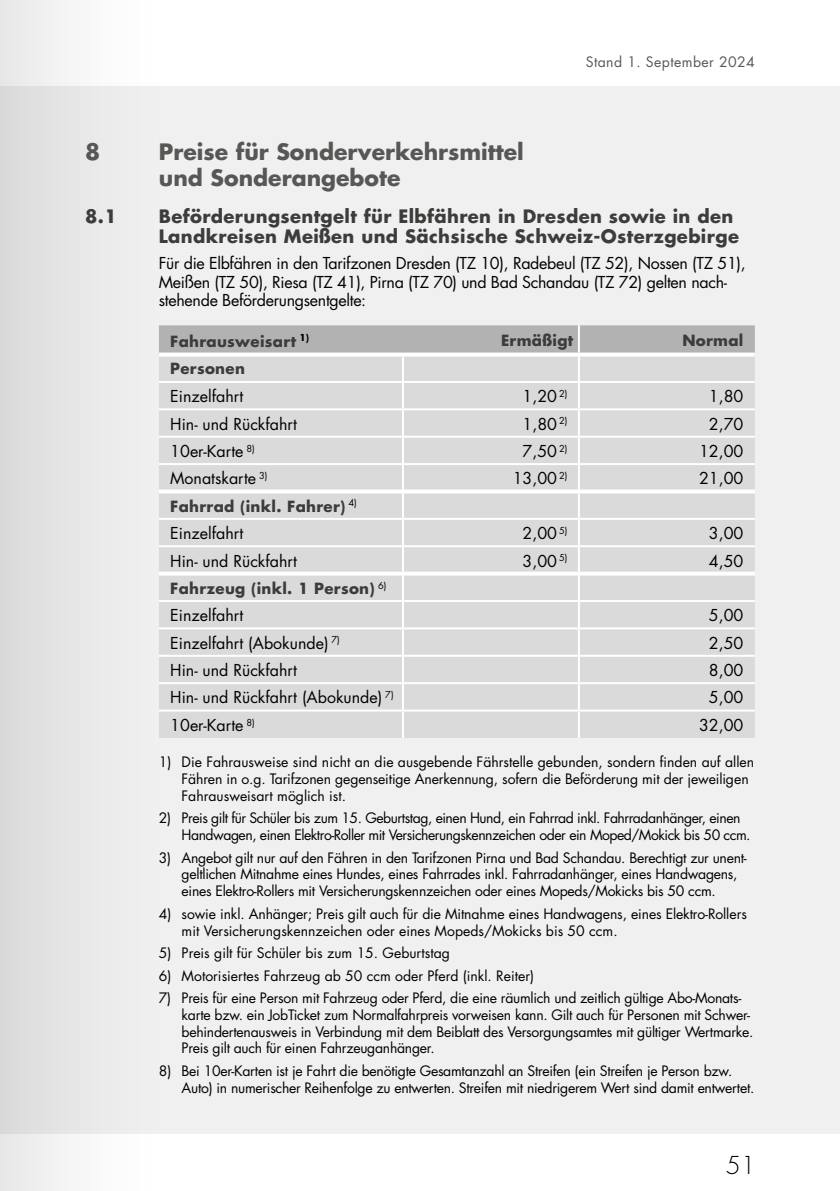
<style>
.page{position:relative;width:840px;height:1191px;background:#fff}
.page>*{position:absolute;margin:0;border:0;box-sizing:border-box;transform-origin:0 0}
.t1{font:300 24px "Futura Std";color:#000}
.t2{font:700 22px/26px "Futura Std";color:#575756}
.t3{font:700 18px/20px "Futura Std";letter-spacing:.02em;color:#3c3c3b}
.t4{font:16px "Futura Std";color:#000}
.t5{font:16px/18px "Futura Std";letter-spacing:-.02em;color:#000}
.t6{font:700 15px "Futura Std";letter-spacing:.02em;color:#3c3c3b}
.t7{font:14px/16.8px "Futura Std";letter-spacing:-.02em;color:#000}
.t8{font:14px/16.8px "Futura Std";color:#000}
.t9{font:14px "Futura Std";letter-spacing:.03em;color:#575756}
</style>
<div class="page">
<div style="left:0;top:85px;width:839px;height:1049px;background:#f0f0f0"></div>
<svg style="left:1px;top:0;width:261px;height:1191px"></svg>
<hr style="left:0;top:0;width:1px;height:1191px;background:#000">
<div style="left:159px;top:325px;width:595px;height:27px;background:#b3b2b2"></div>
<div style="left:159px;top:356px;width:595px;height:382px;background:#dadada"></div>
<svg style="left:403px;top:352px;width:175px;height:4px"></svg>
<hr style="left:577px;top:325px;width:2px;height:27px;background:#fff">
<svg style="left:159px;top:352px;width:244px;height:4px"></svg>
<svg style="left:578px;top:352px;width:176px;height:4px"></svg>
<svg style="left:159px;top:489px;width:244px;height:4px"></svg>
<svg style="left:403px;top:489px;width:175px;height:4px"></svg>
<svg style="left:578px;top:489px;width:176px;height:4px"></svg>
<svg style="left:159px;top:571px;width:244px;height:4px"></svg>
<svg style="left:403px;top:571px;width:175px;height:4px"></svg>
<svg style="left:578px;top:571px;width:176px;height:4px"></svg>
<hr style="left:402px;top:356px;width:2px;height:25px;background:#fff">
<hr style="left:577px;top:356px;width:2px;height:25px;background:#fff">
<hr style="left:159px;top:381px;width:244px;height:2px;background:#fff">
<hr style="left:403px;top:381px;width:175px;height:2px;background:#fff">
<hr style="left:402px;top:383px;width:2px;height:25px;background:#fff">
<hr style="left:578px;top:381px;width:176px;height:2px;background:#fff">
<hr style="left:577px;top:383px;width:2px;height:25px;background:#fff">
<hr style="left:159px;top:408px;width:244px;height:2px;background:#fff">
<hr style="left:403px;top:408px;width:175px;height:2px;background:#fff">
<hr style="left:402px;top:410px;width:2px;height:26px;background:#fff">
<hr style="left:578px;top:408px;width:176px;height:2px;background:#fff">
<hr style="left:577px;top:410px;width:2px;height:26px;background:#fff">
<hr style="left:159px;top:436px;width:244px;height:2px;background:#fff">
<hr style="left:403px;top:436px;width:175px;height:2px;background:#fff">
<hr style="left:402px;top:438px;width:2px;height:25px;background:#fff">
<hr style="left:578px;top:436px;width:176px;height:2px;background:#fff">
<hr style="left:577px;top:438px;width:2px;height:25px;background:#fff">
<hr style="left:159px;top:463px;width:244px;height:2px;background:#fff">
<hr style="left:403px;top:463px;width:175px;height:2px;background:#fff">
<hr style="left:402px;top:465px;width:2px;height:24px;background:#fff">
<hr style="left:578px;top:463px;width:176px;height:2px;background:#fff">
<hr style="left:577px;top:465px;width:2px;height:24px;background:#fff">
<hr style="left:402px;top:493px;width:2px;height:25px;background:#fff">
<hr style="left:577px;top:493px;width:2px;height:25px;background:#fff">
<hr style="left:159px;top:518px;width:244px;height:2px;background:#fff">
<hr style="left:403px;top:518px;width:175px;height:2px;background:#fff">
<hr style="left:402px;top:520px;width:2px;height:25px;background:#fff">
<hr style="left:578px;top:518px;width:176px;height:2px;background:#fff">
<hr style="left:577px;top:520px;width:2px;height:25px;background:#fff">
<hr style="left:159px;top:545px;width:244px;height:2px;background:#fff">
<hr style="left:403px;top:545px;width:175px;height:2px;background:#fff">
<hr style="left:402px;top:547px;width:2px;height:24px;background:#fff">
<hr style="left:578px;top:545px;width:176px;height:2px;background:#fff">
<hr style="left:577px;top:547px;width:2px;height:24px;background:#fff">
<hr style="left:402px;top:575px;width:2px;height:25px;background:#fff">
<hr style="left:577px;top:575px;width:2px;height:25px;background:#fff">
<hr style="left:159px;top:600px;width:244px;height:2px;background:#fff">
<hr style="left:403px;top:600px;width:175px;height:2px;background:#fff">
<hr style="left:402px;top:602px;width:2px;height:25px;background:#fff">
<hr style="left:578px;top:600px;width:176px;height:2px;background:#fff">
<hr style="left:577px;top:602px;width:2px;height:25px;background:#fff">
<hr style="left:159px;top:627px;width:244px;height:2px;background:#fff">
<hr style="left:403px;top:627px;width:175px;height:2px;background:#fff">
<hr style="left:402px;top:629px;width:2px;height:26px;background:#fff">
<hr style="left:578px;top:627px;width:176px;height:2px;background:#fff">
<hr style="left:577px;top:629px;width:2px;height:26px;background:#fff">
<hr style="left:159px;top:655px;width:244px;height:2px;background:#fff">
<hr style="left:403px;top:655px;width:175px;height:2px;background:#fff">
<hr style="left:402px;top:657px;width:2px;height:25px;background:#fff">
<hr style="left:578px;top:655px;width:176px;height:2px;background:#fff">
<hr style="left:577px;top:657px;width:2px;height:25px;background:#fff">
<hr style="left:159px;top:682px;width:244px;height:2px;background:#fff">
<hr style="left:403px;top:682px;width:175px;height:2px;background:#fff">
<hr style="left:402px;top:684px;width:2px;height:25px;background:#fff">
<hr style="left:578px;top:682px;width:176px;height:2px;background:#fff">
<hr style="left:577px;top:684px;width:2px;height:25px;background:#fff">
<hr style="left:159px;top:709px;width:244px;height:2px;background:#fff">
<hr style="left:403px;top:709px;width:175px;height:2px;background:#fff">
<hr style="left:402px;top:711px;width:2px;height:27px;background:#fff">
<hr style="left:578px;top:709px;width:176px;height:2px;background:#fff">
<hr style="left:577px;top:711px;width:2px;height:27px;background:#fff">
<p class="t9" style="left:585px;top:53px;width:170px">Stand 1. September 2024</p>
<h2 class="t2" style="left:85px;top:138px;width:17px">8</h2>
<h2 class="t2" style="left:159px;top:138px;width:366px">Preise für Sonderverkehrsmittel und Sonderangebote</h2>
<p class="t3" style="left:85px;top:206px;width:33px">8.1</p>
<p class="t3" style="left:159px;top:206px;width:581px">Beförderungsentgelt für Elbfähren in Dresden sowie in den<br>Landkreisen Meißen und Sächsische Schweiz-Osterzgebirge</p>
<p class="t5" style="left:159px;top:255px;width:588px">Für die Elbfähren in den Tarifzonen Dresden (TZ 10), Radebeul (TZ 52), Nossen (TZ 51),<br>Meißen (TZ 50), Riesa (TZ 41), Pirna (TZ 70) und Bad Schandau (TZ 72) gelten nach&shy;stehende Beförderungsentgelte:</p>
<p class="t6" style="left:170px;top:331px;width:140px">Fahrausweisart <sup>1)</sup></p>
<p class="t6" style="left:501px;top:330px;width:74px">Ermäßigt</p>
<p class="t6" style="left:682px;top:330px;width:63px">Normal</p>
<p class="t6" style="left:170px;top:358px;width:76px">Personen</p>
<p class="t4" style="left:170px;top:386px;width:75px">Einzelfahrt</p>
<p class="t4" style="left:522px;top:386px;width:46px">1,20 <sup>2)</sup></p>
<p class="t4" style="left:708px;top:386px;width:36px">1,80</p>
<p class="t4" style="left:170px;top:413px;width:128px">Hin- und Rückfahrt</p>
<p class="t4" style="left:522px;top:413px;width:46px">1,80 <sup>2)</sup></p>
<p class="t4" style="left:708px;top:413px;width:36px">2,70</p>
<p class="t4" style="left:170px;top:441px;width:86px">10er-Karte <sup>8)</sup></p>
<p class="t4" style="left:522px;top:441px;width:46px">7,50 <sup>2)</sup></p>
<p class="t4" style="left:698px;top:441px;width:46px">12,00</p>
<p class="t4" style="left:170px;top:468px;width:99px">Monatskarte <sup>3)</sup></p>
<p class="t4" style="left:512px;top:468px;width:56px">13,00 <sup>2)</sup></p>
<p class="t4" style="left:698px;top:468px;width:46px">21,00</p>
<p class="t6" style="left:170px;top:496px;width:188px">Fahrrad (inkl. Fahrer) <sup>4)</sup></p>
<p class="t4" style="left:170px;top:523px;width:75px">Einzelfahrt</p>
<p class="t4" style="left:522px;top:523px;width:46px">2,00 <sup>5)</sup></p>
<p class="t4" style="left:708px;top:523px;width:36px">3,00</p>
<p class="t4" style="left:170px;top:550px;width:128px">Hin- und Rückfahrt</p>
<p class="t4" style="left:522px;top:550px;width:46px">3,00 <sup>5)</sup></p>
<p class="t4" style="left:708px;top:550px;width:36px">4,50</p>
<p class="t6" style="left:170px;top:578px;width:218px">Fahrzeug (inkl. 1 Person) <sup>6)</sup></p>
<p class="t4" style="left:170px;top:605px;width:75px">Einzelfahrt</p>
<p class="t4" style="left:708px;top:605px;width:36px">5,00</p>
<p class="t4" style="left:170px;top:632px;width:171px">Einzelfahrt (Abokunde) <sup>7)</sup></p>
<p class="t4" style="left:708px;top:632px;width:36px">2,50</p>
<p class="t4" style="left:170px;top:660px;width:128px">Hin- und Rückfahrt</p>
<p class="t4" style="left:708px;top:660px;width:36px">8,00</p>
<p class="t4" style="left:170px;top:687px;width:225px">Hin- und Rückfahrt (Abokunde) <sup>7)</sup></p>
<p class="t4" style="left:708px;top:687px;width:36px">5,00</p>
<p class="t4" style="left:170px;top:714px;width:86px">10er-Karte <sup>8)</sup></p>
<p class="t4" style="left:698px;top:714px;width:46px">32,00</p>
<p class="t8" style="left:181px;top:754px;width:573px;text-indent:-23px">1) Die Fahrausweise sind nicht an die ausgebende Fährstelle gebunden, sondern finden auf allen<br>Fähren in o.g. Tarifzonen gegenseitige Anerkennung, sofern die Beförderung mit der jeweiligen<br>Fahrausweisart möglich ist.</p>
<p class="t7" style="left:181px;top:810px;width:570px;text-indent:-23px">2) Preis gilt für Schüler bis zum 15. Geburtstag, einen Hund, ein Fahrrad inkl. Fahrradanhänger, einen<br>Handwagen, einen Elektro-Roller mit Versicherungskennzeichen oder ein Moped/Mokick bis 50 ccm.</p>
<p class="t7" style="left:181px;top:849px;width:566px;text-indent:-23px">3) Angebot gilt nur auf den Fähren in den Tarifzonen Pirna und Bad Schandau. Berechtigt zur unent&shy;geltlichen Mitnahme eines Hundes, eines Fahrrades inkl. Fahrradanhänger, eines Handwagens, eines Elektro-Rollers mit Versicherungskennzeichen oder eines Mopeds/Mokicks bis 50 ccm.</p>
<p class="t7" style="left:181px;top:905px;width:566px;text-indent:-23px">4) sowie inkl. Anhänger; Preis gilt auch für die Mitnahme eines Handwagens, eines Elektro-Rollers mit Versicherungskennzeichen oder eines Mopeds/Mokicks bis 50 ccm.</p>
<p class="t8" style="left:159px;top:944px;width:292px">5) Preis gilt für Schüler bis zum 15. Geburtstag</p>
<p class="t8" style="left:159px;top:967px;width:376px">6) Motorisiertes Fahrzeug ab 50 ccm oder Pferd (inkl. Reiter)</p>
<p class="t7" style="left:181px;top:989px;width:573px;text-indent:-23px">7) Preis für eine Person mit Fahrzeug oder Pferd, die eine räumlich und zeitlich gültige Abo-Monats&shy;karte bzw. ein JobTicket zum Normalfahrpreis vorweisen kann. Gilt auch für Personen mit Schwer&shy;behindertenausweis in Verbindung mit dem Beiblatt des Versorgungsamtes mit gültiger Wertmarke.<br>Preis gilt auch für einen Fahrzeuganhänger.</p>
<p class="t7" style="left:181px;top:1062px;width:574px;text-indent:-23px">8) Bei 10er-Karten ist je Fahrt die benötigte Gesamtanzahl an Streifen (ein Streifen je Person bzw.<br>Auto) in numerischer Reihenfolge zu entwerten. Streifen mit niedrigerem Wert sind damit entwertet.</p>
<h1 class="t1" style="left:725px;top:1150px;width:31px">51</h1>
</div>
